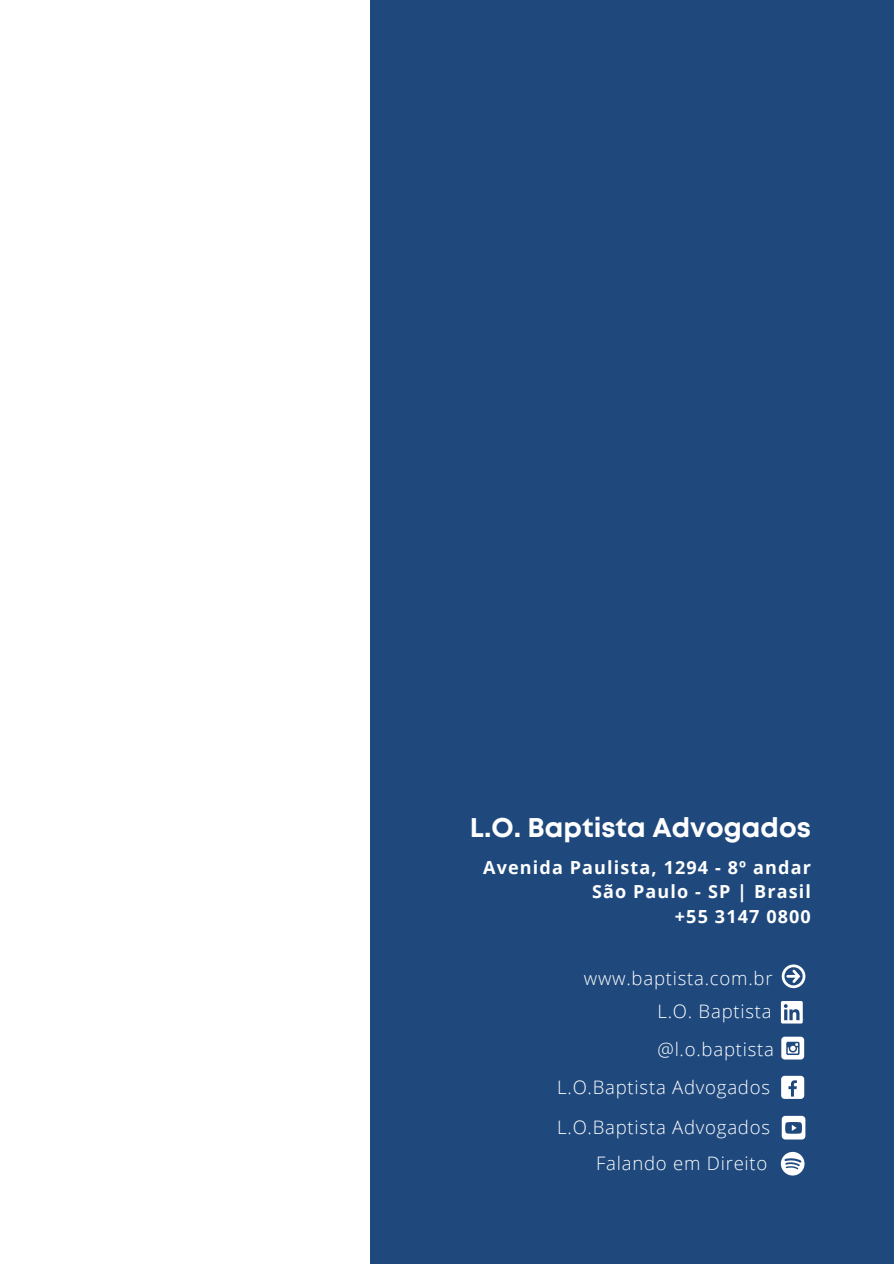
<style>
.page{position:relative;width:894px;height:1264px;background:#fff}
.page>*{position:absolute;margin:0;border:0;box-sizing:border-box;transform-origin:0 0}
.t1{font:700 27px "Mont";color:#fff}
.t2{font:300 18.6px "Open Sans";letter-spacing:.04em;color:#fff}
.t3{font:700 18px "Open Sans";letter-spacing:.065em;color:#fff}
</style>
<div class="page">
<div style="left:0;top:0;width:893px;height:1263px;background:#1f497d"></div>
<svg style="left:781px;top:964px;width:24px;height:24px"></svg>
<div style="left:781px;top:1036px;width:23px;height:23px;background:#fff;border-radius:3px"></div>
<svg style="left:786px;top:1041px;width:13px;height:14px"></svg>
<div style="left:780px;top:1075px;width:24px;height:23px;background:#fff;border-radius:4px"></div>
<svg style="left:788px;top:1080px;width:8px;height:16px"></svg>
<div style="left:780px;top:1001px;width:22px;height:22px;background:#fff;border-radius:2px"></div>
<svg style="left:783px;top:1004px;width:22px;height:16px"></svg>
<div style="left:781px;top:1115px;width:24px;height:24px;background:#fff;border-radius:4px"></div>
<svg style="left:785px;top:1122px;width:16px;height:11px"></svg>
<svg style="left:780px;top:1151px;width:24px;height:24px"></svg>
<div style="left:0;top:0;width:369px;height:1263px;background:#fff"></div>
<p class="t1" style="left:470px;top:817px;width:342px">L.O. Baptista Advogados</p>
<p class="t3" style="left:483px;top:854px;width:329px">Avenida Paulista, 1294 - 8º andar</p>
<p class="t3" style="left:592px;top:879px;width:220px">São Paulo - SP | Brasil</p>
<p class="t3" style="left:674px;top:904px;width:137px">+55 3147 0800</p>
<p class="t2" style="left:583px;top:964px;width:190px">www.baptista.com.br</p>
<p class="t2" style="left:657px;top:998px;width:116px">L.O. Baptista</p>
<p class="t2" style="left:657px;top:1036px;width:118px">@l.o.baptista</p>
<p class="t2" style="left:557px;top:1073px;width:214px">L.O.Baptista Advogados</p>
<p class="t2" style="left:557px;top:1113px;width:214px">L.O.Baptista Advogados</p>
<p class="t2" style="left:596px;top:1149px;width:173px">Falando em Direito</p>
</div>
